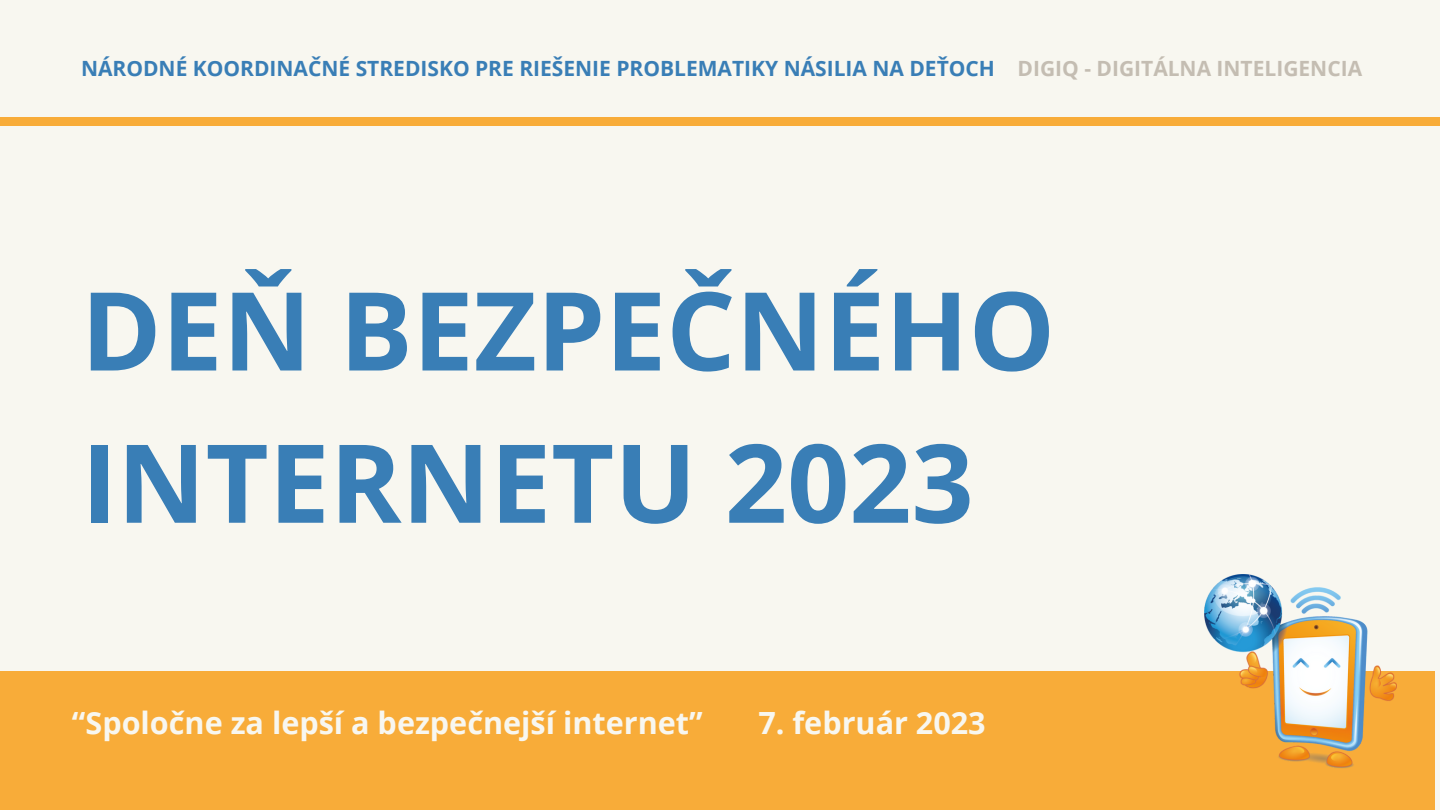
<style>
.page{position:relative;width:1440px;height:810px;background:#f8f7f0}
.page>*{position:absolute;margin:0;border:0;box-sizing:border-box;transform-origin:0 0}
.t1{font:700 108.9px/152.2px "Open Sans";color:#397eb6}
.t2{font:700 30.6px "Open Sans";color:#f8f7f0}
.t3{font:700 21px "Open Sans";color:#397eb6}
.s1{color:#c4bdb2}
</style>
<div class="page">
<div style="left:0;top:117px;width:1440px;height:8px;background:#f8ac39"></div>
<div style="left:0;top:671px;width:1435px;height:139px;background:#f8ac39"></div>
<img style="left:1205px;top:575px;width:191px;height:193px">
<p class="t3" style="left:81px;top:53px;width:1283px">NÁRODNÉ KOORDINAČNÉ STREDISKO PRE RIEŠENIE PROBLEMATIKY NÁSILIA NA DEŤOCH <span class="s1">DIGIQ - DIGITÁLNA INTELIGENCIA</span></p>
<h1 class="t1" style="left:81px;top:252px;width:976px">DEŇ BEZPEČNÉHO<br>INTERNETU 2023</h1>
<h2 class="t2" style="left:72px;top:701px;width:632px">“Spoločne za lepší a bezpečnejší internet”</h2>
<h2 class="t2" style="left:758px;top:701px;width:229px">7. február 2023</h2>
</div>
